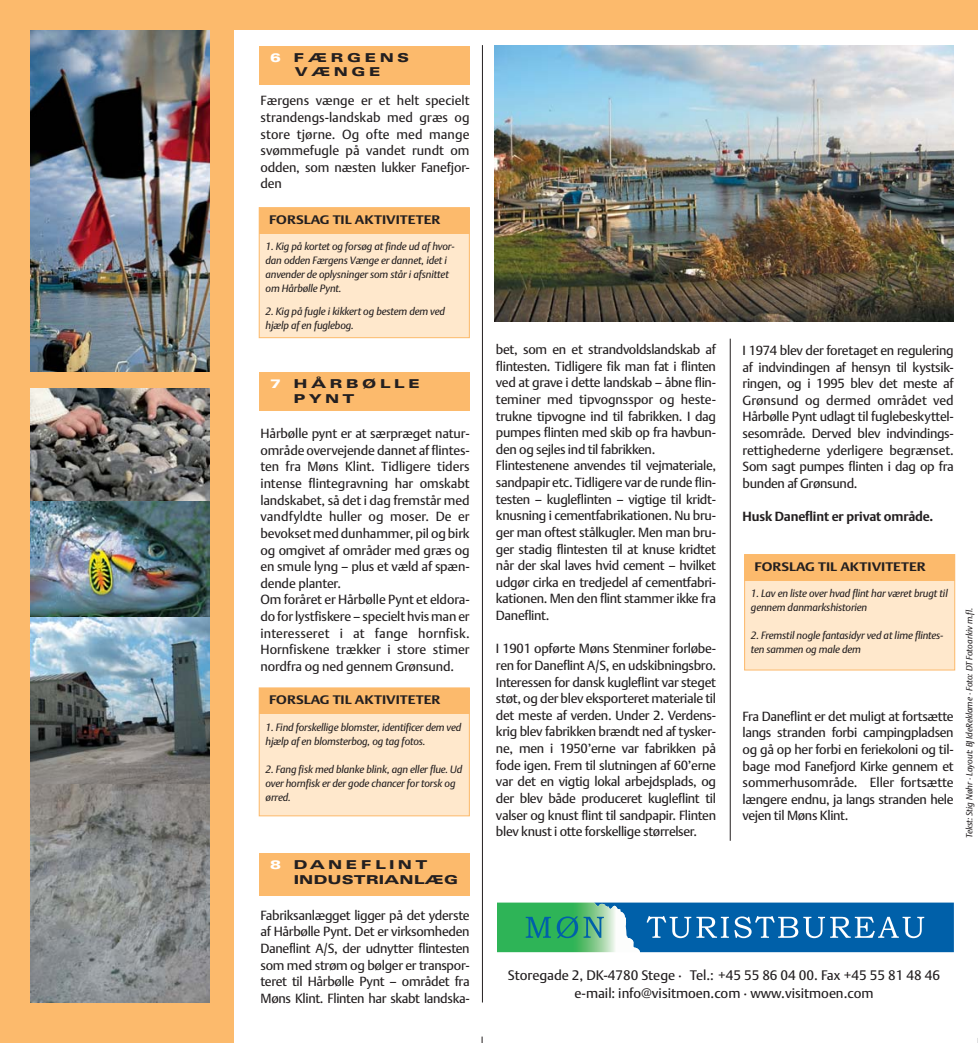
<style>
.page{position:relative;width:978px;height:1043px;background:#fff}
.page>*{position:absolute;margin:0;border:0;box-sizing:border-box;transform-origin:0 0}
.t1{font:13.65px/17.5px "DTL Argo T";color:#231f20;text-align:center}
.t2{font:13.12px/16.6px "DTL Argo T";letter-spacing:-.025em;color:#231f20;text-align:justify}
.t3{font:700 13.12px "DTL Argo T";letter-spacing:-.01em;color:#231f20}
.t4{font:700 12.25px "DTL Argo T";color:#231f20;scale:1.2 1}
.t5{font:900 expanded 12.25px/14.7px "Univers";letter-spacing:.22em;color:#231f20;text-align:center;scale:1.2 1}
.t6{font:900 expanded 12.25px/14.7px "Univers";color:#231f20;scale:1.2 1}
.t7{font:italic 10.5px/14px "DTL Argo T";letter-spacing:-.01em;color:#231f20}
.t8{font:italic 8.75px "DTL Argo T";letter-spacing:-.005em;color:#231f20}
.s1{color:#fff}
</style>
<div class="page">
<img style="left:0;top:0;width:978px;height:1043px">
<p class="t5" style="left:270px;top:51px;width:117px"><span class="s1">6</span> FÆRGENS<br>VÆNGE</p>
<p class="t2" style="left:260px;top:94px;width:211px">Færgens vænge er et helt specielt strandengs-landskab med græs og store tjørne. Og ofte med mange svømmefugle på vandet rundt om odden, som næsten lukker Fanefjor&shy;den</p>
<p class="t4" style="left:269px;top:214px;width:144px">FORSLAG TIL AKTIVITETER</p>
<p class="t7" style="left:265px;top:240px;width:191px">1. Kig på kortet og forsøg at finde ud af hvor&shy;dan odden Færgens Vænge er dannet, idet i anvender de oplysninger som står i afsnittet om Hårbølle Pynt.</p>
<p class="t7" style="left:265px;top:305px;width:181px">2. Kig på fugle i kikkert og bestem dem ved hjælp af en fuglebog.</p>
<p class="t5" style="left:294px;top:377px;width:107px;text-align:left;text-indent:-23px"><span class="s1">7</span> HÅRBØLLE<br>PYNT</p>
<p class="t2" style="left:260px;top:427px;width:211px;text-align:left">Hårbølle pynt er at særpræget natur&shy;område overvejende dannet af flintes&shy;ten fra Møns Klint. Tidligere tiders intense flintegravning har omskabt landskabet, så det i dag fremstår med vandfyldte huller og moser. De er bevokset med dunhammer, pil og birk og omgivet af områder med græs og en smule lyng – plus et væld af spæn&shy;dende planter.<br>Om foråret er Hårbølle Pynt et eldora&shy;do for lystfiskere – specielt hvis man er interesseret i at fange hornfisk.<br>Hornfiskene trækker i store stimer nordfra og ned gennem Grønsund.</p>
<p class="t4" style="left:269px;top:694px;width:144px">FORSLAG TIL AKTIVITETER</p>
<p class="t7" style="left:265px;top:720px;width:197px">1. Find forskellige blomster, identificer dem ved hjælp af en blomsterbog, og tag fotos.</p>
<p class="t7" style="left:265px;top:762px;width:198px">2. Fang fisk med blanke blink, agn eller flue. Ud over hornfisk er der gode chancer for torsk og ørred.</p>
<p class="t6" style="left:294px;top:859px;width:139px;text-indent:-24px"><span class="s1">8</span> DANEFLINT<br>INDUSTRIANLÆG</p>
<p class="t2" style="left:260px;top:908px;width:211px">Fabriksanlægget ligger på det yderste af Hårbølle Pynt. Det er virksomheden Daneflint A/S, der udnytter flintesten som med strøm og bølger er transpor&shy;teret til Hårbølle Pynt – området fra Møns Klint. Flinten har skabt landska-</p>
<p class="t2" style="left:496px;top:343px;width:222px;text-align:left">bet, som en et strandvoldslandskab af flintesten. Tidligere fik man fat i flinten ved at grave i dette landskab – åbne flin&shy;teminer med tipvognsspor og heste&shy;trukne tipvogne ind til fabrikken. I dag pumpes flinten med skib op fra havbun&shy;den og sejles ind til fabrikken.<br>Flintestenene anvendes til vejmateriale, sandpapir etc. Tidligere var de runde flin&shy;testen – kugleflinten – vigtige til kridt&shy;knusning i cementfabrikationen. Nu bru&shy;ger man oftest stålkugler. Men man bru&shy;ger stadig flintesten til at knuse kridtet når der skal laves hvid cement – hvilket udgør cirka en tredjedel af cementfabri&shy;kationen. Men den flint stammer ikke fra Daneflint.</p>
<p class="t2" style="left:496px;top:642px;width:222px">I 1901 opførte Møns Stenminer forløbe&shy;ren for Daneflint A/S, en udskibningsbro.<br>Interessen for dansk kugleflint var steget støt, og der blev eksporteret materiale til det meste af verden. Under 2. Verdens&shy;krig blev fabrikken brændt ned af tysker&shy;ne, men i 1950’erne var fabrikken på fode igen. Frem til slutningen af 60’erne var det en vigtig lokal arbejdsplads, og der blev både produceret kugleflint til valser og knust flint til sandpapir. Flinten blev knust i otte forskellige størrelser.</p>
<p class="t2" style="left:742px;top:343px;width:213px">I 1974 blev der foretaget en regulering af indvindingen af hensyn til kystsik&shy;ringen, og i 1995 blev det meste af Grønsund og dermed området ved Hårbølle Pynt udlagt til fuglebeskyttel&shy;sesområde. Derved blev indvindings&shy;rettighederne yderligere begrænset.<br>Som sagt pumpes flinten i dag op fra bunden af Grønsund.</p>
<p class="t3" style="left:742px;top:510px;width:192px">Husk Daneflint er privat område.</p>
<p class="t4" style="left:754px;top:561px;width:144px">FORSLAG TIL AKTIVITETER</p>
<p class="t7" style="left:751px;top:587px;width:198px">1. Lav en liste over hvad flint har været brugt til gennem danmarkshistorien</p>
<p class="t7" style="left:751px;top:629px;width:194px">2. Fremstil nogle fantasidyr ved at lime flintes&shy;ten sammen og male dem</p>
<p class="t2" style="left:742px;top:709px;width:213px">Fra Daneflint er det muligt at fortsætte langs stranden forbi campingpladsen og gå op her forbi en feriekoloni og til&shy;bage mod Fanefjord Kirke gennem et sommerhusområde. Eller fortsætte længere endnu, ja langs stranden hele vejen til Møns Klint.</p>
<p class="t8" style="left:965px;top:838px;width:232px;rotate:-90deg">Tekst: Stig Nøhr · Layout: BJ IdeReklame · Foto: DT Fotoarkiv m.fl.</p>
<p class="t1" style="left:508px;top:968px;width:433px">Storegade 2, DK-4780 Stege · Tel.: +45 55 86 04 00. Fax +45 55 81 48 46 e-mail: info@visitmoen.com · www.visitmoen.com</p>
</div>
